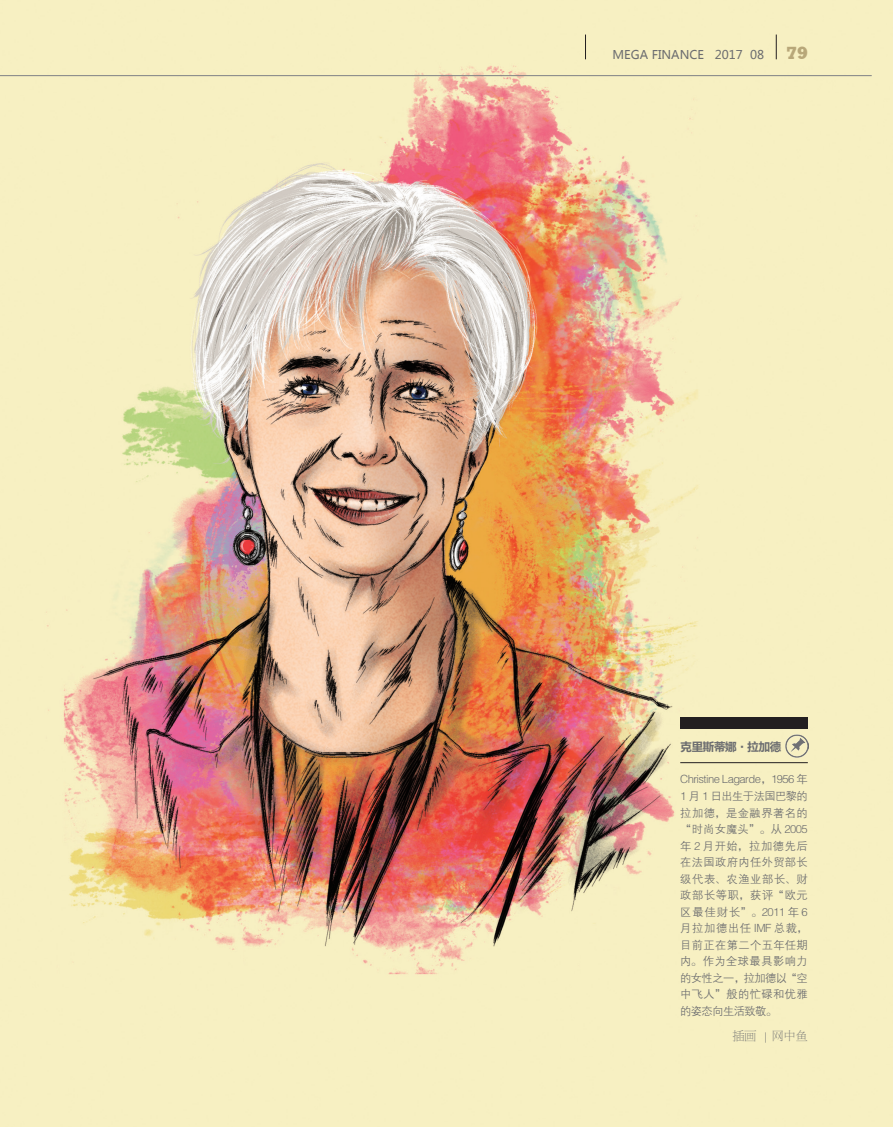
<style>
.page{position:relative;width:893px;height:1127px;background:#fff}
.page>*{position:absolute;margin:0;border:0;box-sizing:border-box;transform-origin:0 0}
.t1{font:800 16.95px "Stymie BT";color:#b8a779}
.t2{font:12px "Microsoft Ya Hei";color:#6c6d70}
.t3{font:12px "FZLTCHJW GB1 0";letter-spacing:-.07em;color:#6c6d70}
.提文{font:12px "FZBSJW GB1 0";color:#6c6d70}
.t4{font:11.25px/16.5px "FZZDXJW GB1 0";letter-spacing:.035em;color:#6c6d70;text-align:justify}
</style>
<div class="page">
<img style="left:0;top:0;width:893px;height:1127px">
<hr style="left:680px;top:762px;width:128px;height:1px;background:#231f20">
<div style="left:680px;top:717px;width:128px;height:11px;background:#231f20"></div>
<img style="left:785px;top:734px;width:23px;height:23px">
<svg style="left:585px;top:35px;width:1px;height:24px"></svg>
<svg style="left:776px;top:35px;width:1px;height:24px"></svg>
<hr style="left:0;top:75px;width:872px;height:1px;background:#808285">
<p class="t2" style="left:612px;top:47px;width:153px">MEGA FINANCE 2017 08</p>
<p class="t1" style="left:786px;top:43px;width:23px">79</p>
<p class="t2" style="left:605px;top:47px;width:153px">MEGA FINANCE 2017 08</p>
<p class="t3" style="left:680px;top:740px;width:103px">克里斯蒂娜·拉加德</p>
<p class="t4" style="left:680px;top:772px;width:129px">Christine Lagarde，1956 年1 月 1 日出生于法国巴黎的拉加德，是金融界著名的“时尚女魔头”。从 2005年 2 月开始，拉加德先后在法国政府内任外贸部长级代表、农渔业部长、财政部长等职，获评“欧元区最佳财长”。2011 年 6月拉加德出任 IMF 总裁，目前正在第二个五年任期内。作为全球最具影响力的女性之一，拉加德以“空中飞人”般的忙碌和优雅的姿态向生活致敬。</p>
<p class="提文" style="left:733px;top:1030px;width:77px">插画 ｜网中鱼</p>
</div>
